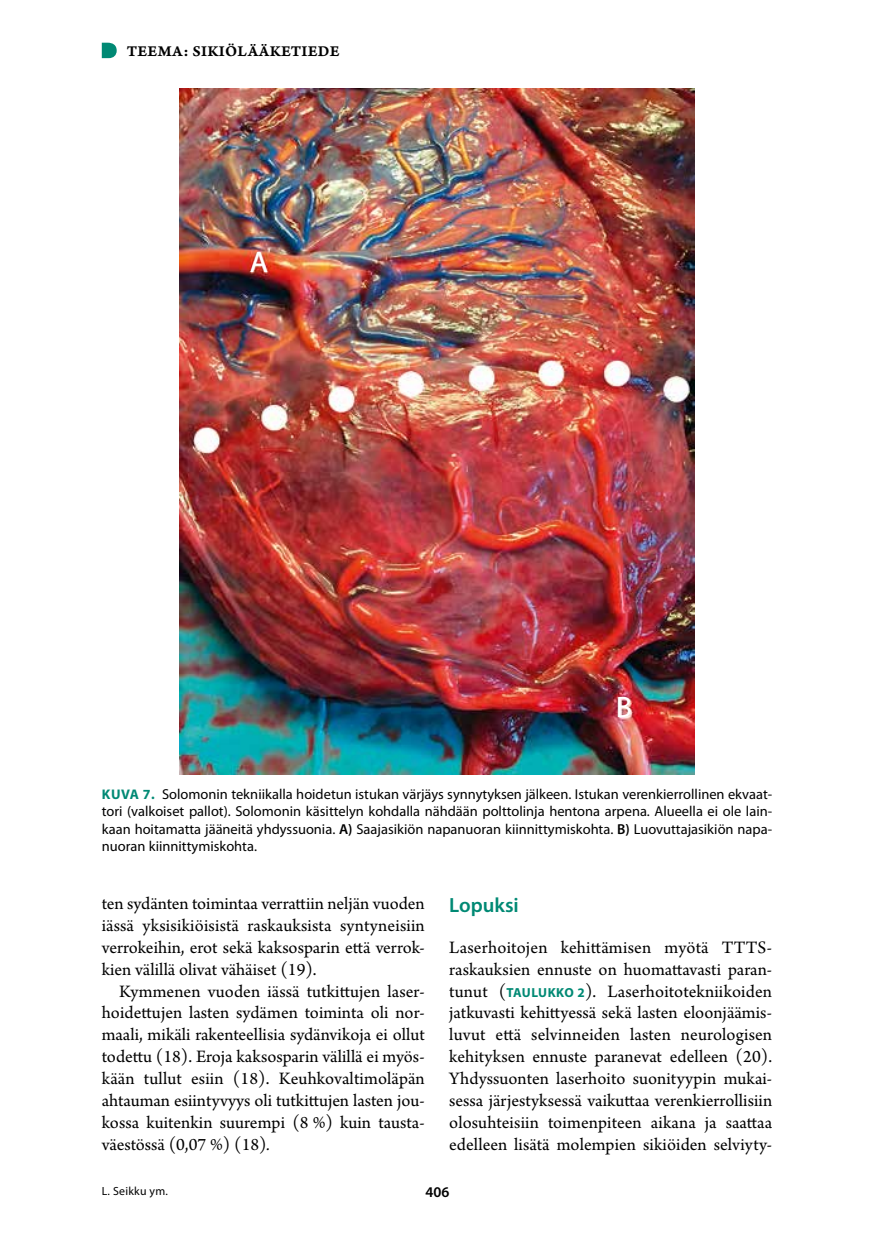
<style>
.page{position:relative;width:874px;height:1241px;background:#fff}
.page>*{position:absolute;margin:0;border:0;box-sizing:border-box;transform-origin:0 0}
.t1{font:29.75px "Myriad Pro";color:#fff}
.t2{font:600 20.65px "Myriad Pro";color:#008974}
.t3{font:18.38px/21.9px "Arno Pro";color:#000;text-align:justify}
.t4{font:15.75px "Arno Pro Smbd Caption";letter-spacing:.02em;color:#000}
.t5{font:600 14.88px "Myriad Pro";color:#000}
.t6{font:14.35px/17.5px "Myriad Pro";color:#000;text-align:justify}
.t7{font:11.9px "Myriad Pro";letter-spacing:.02em;color:#000}
.s1{font-weight:700;font-size:14px;color:#008974}
.s2{font-weight:600}
.s3{font-style:italic}
.s4{font-family:"Myriad Pro";font-weight:700;font-size:13.12px;color:#008974}
</style>
<div class="page">
<img style="left:179px;top:88px;width:514px;height:686px">
<svg style="left:102px;top:43px;width:15px;height:15px"></svg>
<p class="t4" style="left:127px;top:41px;width:214px">TEEMA: SIKIÖLÄÄKETIEDE</p>
<h1 class="t1" style="left:250px;top:244px;width:20px">A</h1>
<h1 class="t1" style="left:615px;top:689px;width:18px">B</h1>
<p class="t6" style="left:102px;top:785px;width:671px"><span class="s1">KUVA 7.</span> Solomonin tekniikalla hoidetun istukan värjäys synnytyksen jälkeen. Istukan verenkierrollinen ekvaat&shy;tori (valkoiset pallot). Solomonin käsittelyn kohdalla nähdään polttolinja hentona arpena. Alueella ei ole lain&shy;kaan hoitamatta jääneitä yhdyssuonia. <span class="s2">A)</span> Saajasikiön napanuoran kiinnittymiskohta. <span class="s2">B)</span> Luovuttajasikiön napa&shy;nuoran kiinnittymiskohta.</p>
<p class="t3" style="left:102px;top:893px;width:324px">ten sydänten toimintaa verrattiin neljän vuoden iässä yksisikiöisistä raskauksista syntyneisiin verrokeihin, erot sekä kaksosparin että verrok&shy;kien välillä olivat vähäiset (19).</p>
<p class="t3" style="left:102px;top:980px;width:324px;text-indent:17px">Kymmenen vuoden iässä tutkittujen laser&shy;hoidettujen lasten sydämen toiminta oli nor&shy;maali, mikäli rakenteellisia sydänvikoja ei ollut todettu (18). Eroja kaksosparin välillä ei myös&shy;kään tullut esiin (18). Keuhkovaltimoläpän ahtauman esiintyvyys oli tutkittujen lasten jou&shy;kossa kuitenkin suurempi (8 %) kuin tausta&shy;väestössä (0,07 %) (18)<span class="s3">.</span></p>
<p class="t2" style="left:449px;top:892px;width:71px">Lopuksi</p>
<p class="t3" style="left:449px;top:937px;width:324px">Laserhoitojen kehittämisen myötä TTTS&shy;raskauksien ennuste on huomattavasti paran&shy;tunut (<span class="s4">TAULUKKO 2</span>). Laserhoitotekniikoiden jatkuvasti kehittyessä sekä lasten eloonjäämis&shy;luvut että selvinneiden lasten neurologisen kehityksen ennuste paranevat edelleen (20).<br>Yhdyssuonten laserhoito suonityypin mukai&shy;sessa järjestyksessä vaikuttaa verenkierrollisiin olosuhteisiin toimenpiteen aikana ja saattaa edelleen lisätä molempien sikiöiden selviyty-</p>
<p class="t7" style="left:102px;top:1183px;width:68px">L. Seikku ym.</p>
<p class="t5" style="left:425px;top:1182px;width:25px">406</p>
</div>
